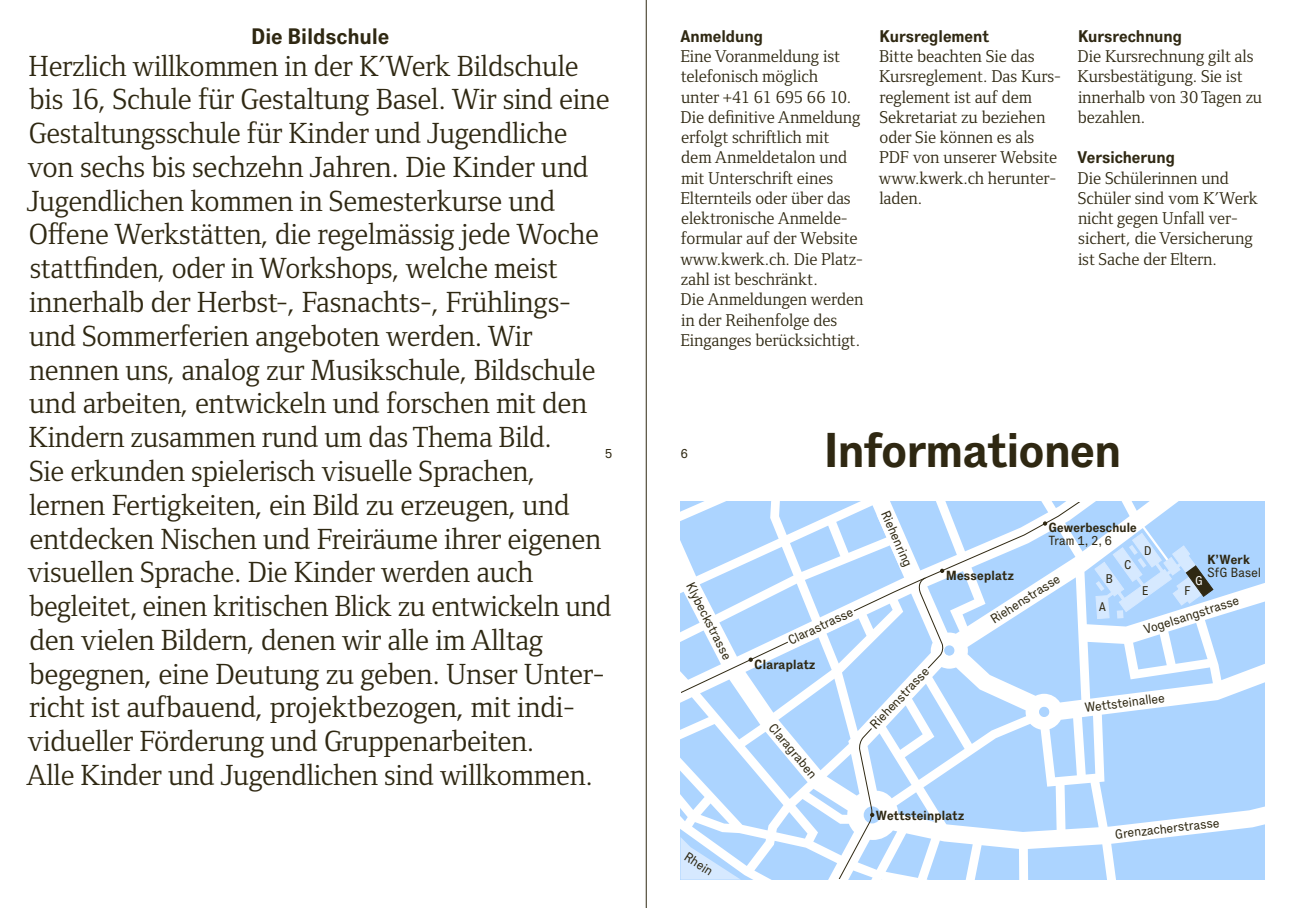
<style>
.page{position:relative;width:1293px;height:908px;background:#fff}
.page>*{position:absolute;margin:0;border:0;box-sizing:border-box;transform-origin:0 0}
.t1{font:700 48px "Executive";letter-spacing:-.05em;color:#2f2812}
.t2{font:30px/33.8px "Foundry Form Serif";letter-spacing:-.01em;color:#2f2812}
.t3{font:700 22px "Executive";letter-spacing:-.04em;color:#2f2812}
.t4{font:17.6px/20.2px "Foundry Form Serif";letter-spacing:-.005em;color:#2f2812}
.t5{font:700 16.6px "Executive";letter-spacing:-.04em;color:#2f2812}
.t6{font:13px "Executive";letter-spacing:-.03em;color:#2f2812}
.t7{font:700 13px "Executive";letter-spacing:-.03em;color:#2f2812}
.t8{font:12.4px "Executive";color:#2f2812}
.t9{font:12.4px "Executive";color:#fff}
</style>
<div class="page">
<svg style="left:680px;top:501px;width:584px;height:378px;fill:#acd4ff"></svg>
<svg style="left:680px;top:836px;width:61px;height:43px"></svg>
<div style="left:1039px;top:706px;width:10px;height:10px;background:#acd4ff;border-radius:50%"></div>
<svg style="left:680px;top:501px;width:401px;height:192px"></svg>
<svg style="left:1094px;top:532px;width:119px;height:87px;background:#c0daf6"></svg>
<svg style="left:1043px;top:521px;width:4px;height:4px"></svg>
<svg style="left:748px;top:657px;width:5px;height:4px"></svg>
<svg style="left:785px;top:508px;width:159px;height:372px"></svg>
<hr style="left:646px;top:0;width:1px;height:907px;background:#2f2812">
<p class="t3" style="left:251px;top:22px;width:140px">Die Bildschule</p>
<p class="t2" style="left:26px;top:49px;width:587px">Herzlich willkommen in der K’Werk Bildschule bis 16, Schule für Gestaltung Basel. Wir sind eine Gestaltungsschule für Kinder und Jugendliche von sechs bis sechzehn Jahren. Die Kinder und Jugendlichen kommen in Semesterkurse und Offene Werkstätten, die regelmässig jede Woche stattfinden, oder in Workshops, welche meist innerhalb der Herbst-, Fasnachts-, Frühlings&shy;und Sommerferien angeboten werden. Wir nennen uns, analog zur Musikschule, Bildschule und arbeiten, entwickeln und forschen mit den Kindern zusammen rund um das Thema Bild.<br>Sie erkunden spielerisch visuelle Sprachen, lernen Fertigkeiten, ein Bild zu erzeugen, und entdecken Nischen und Freiräume ihrer eigenen visuellen Sprache. Die Kinder werden auch begleitet, einen kritischen Blick zu entwickeln und den vielen Bildern, denen wir alle im Alltag begegnen, eine Deutung zu geben. Unser Unter&shy;richt ist aufbauend, projektbezogen, mit indi&shy;vidueller Förderung und Gruppenarbeiten.<br>Alle Kinder und Jugendlichen sind willkommen.</p>
<p class="t5" style="left:680px;top:25px;width:85px">Anmeldung</p>
<p class="t4" style="left:680px;top:46px;width:185px">Eine Voranmeldung ist telefonisch möglich<br>unter +41 61 695 66 10.<br>Die definitive Anmeldung erfolgt schriftlich mit dem Anmeldetalon und mit Unterschrift eines<br>Elternteils oder über das elektronische Anmelde&shy;formular auf der Website www.kwerk.ch. Die Platz-- zahl ist beschränkt.<br>Die Anmeldungen werden in der Reihenfolge des<br>Einganges berücksichtigt.</p>
<p class="t5" style="left:879px;top:25px;width:112px">Kursreglement</p>
<p class="t4" style="left:879px;top:46px;width:180px">Bitte beachten Sie das<br>Kursreglement. Das Kurs-- reglement ist auf dem<br>Sekretariat zu beziehen oder Sie können es als<br>PDF von unserer Website www.kwerk.ch herunter&shy;laden.</p>
<p class="t5" style="left:1077px;top:25px;width:106px">Kursrechnung</p>
<p class="t4" style="left:1077px;top:46px;width:186px">Die Kursrechnung gilt als<br>Kursbestätigung. Sie ist innerhalb von 30 Tagen zu bezahlen.</p>
<p class="t5" style="left:1077px;top:147px;width:100px">Versicherung</p>
<p class="t4" style="left:1077px;top:168px;width:182px">Die Schülerinnen und<br>Schüler sind vom K’Werk nicht gegen Unfall ver-- sichert, die Versicherung ist Sache der Eltern.</p>
<h1 class="t1" style="left:823px;top:419px;width:300px">Informationen</h1>
<p class="t6" style="left:605px;top:445px;width:9px">5</p>
<p class="t6" style="left:680px;top:445px;width:9px">6</p>
<p class="t6" style="left:892px;top:507px;width:62px;rotate:66deg">Riehenring</p>
<p class="t7" style="left:1048px;top:519px;width:90px">Gewerbeschule</p>
<p class="t6" style="left:1048px;top:532px;width:65px">Tram 1, 2, 6</p>
<p class="t8" style="left:1143px;top:543px;width:9px">D</p>
<p class="t7" style="left:1207px;top:550px;width:44px">K’Werk</p>
<p class="t6" style="left:1207px;top:564px;width:56px">SfG Basel</p>
<p class="t8" style="left:1124px;top:557px;width:9px">C</p>
<p class="t7" style="left:946px;top:566px;width:70px">Messeplatz</p>
<p class="t8" style="left:1105px;top:571px;width:9px">B</p>
<p class="t6" style="left:987px;top:613px;width:81px;rotate:-32deg">Riehenstrasse</p>
<p class="t9" style="left:1195px;top:573px;width:9px">G</p>
<p class="t6" style="left:697px;top:579px;width:86px;rotate:63deg">Klybeckstrasse</p>
<p class="t8" style="left:1141px;top:582px;width:8px">E</p>
<p class="t8" style="left:1184px;top:583px;width:8px">F</p>
<p class="t6" style="left:1141px;top:621px;width:101px;rotate:-17deg">Vogelsangstrasse</p>
<p class="t8" style="left:1099px;top:599px;width:9px">A</p>
<p class="t6" style="left:785px;top:633px;width:72px;rotate:-25deg">Clarastrasse</p>
<p class="t7" style="left:754px;top:655px;width:63px">Claraplatz</p>
<p class="t6" style="left:866px;top:721px;width:81px;rotate:-47deg">Riehenstrasse</p>
<p class="t6" style="left:1083px;top:699px;width:82px;rotate:-7deg">Wettsteinallee</p>
<p class="t6" style="left:777px;top:719px;width:69px;rotate:50deg">Claragraben</p>
<p class="t6" style="left:689px;top:848px;width:33px;rotate:32deg">Rhein</p>
<p class="t7" style="left:875px;top:806px;width:90px">Wettsteinplatz</p>
<p class="t6" style="left:1114px;top:825px;width:107px;rotate:-6deg">Grenzacherstrasse</p>
</div>
